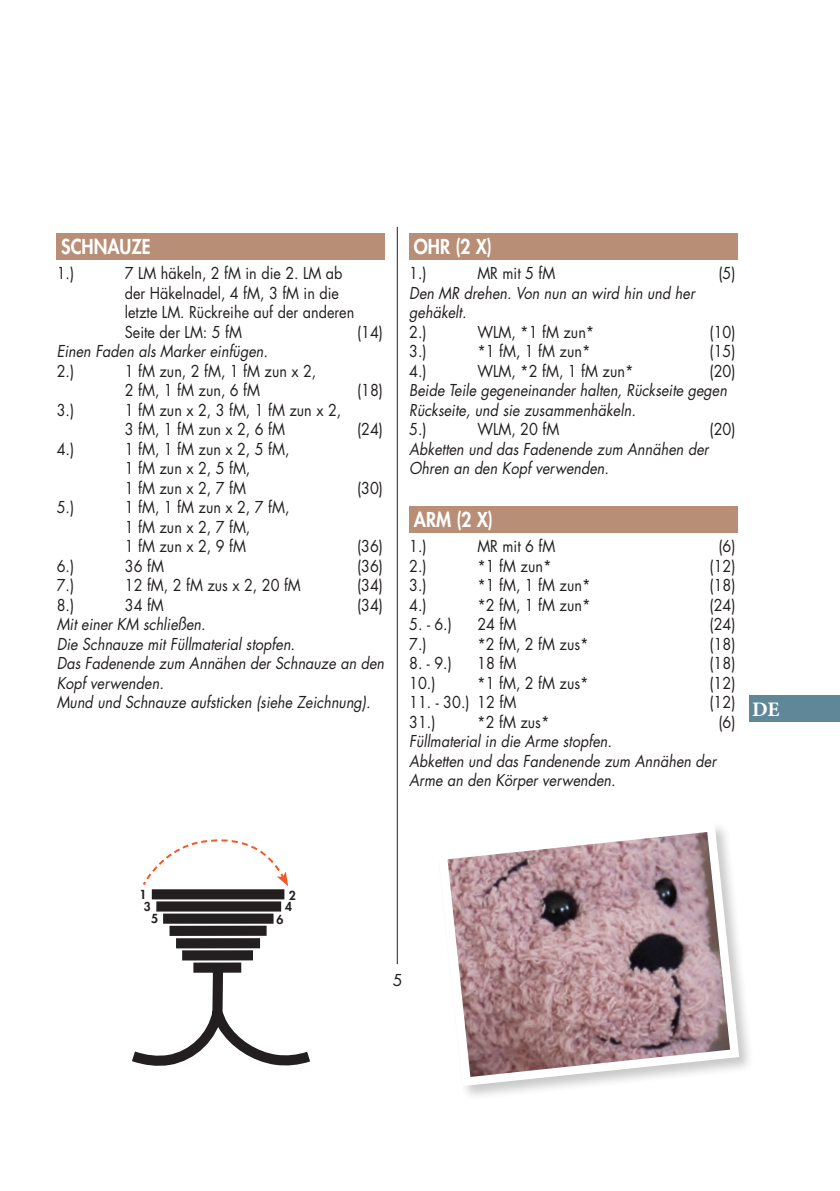
<style>
.page{position:relative;width:840px;height:1191px;background:#fff}
.page>*{position:absolute;margin:0;border:0;box-sizing:border-box;transform-origin:0 0}
.t1{font:700 20.6px "Minion Pro";color:#fff}
.t2{font:800 20px "Futura Std";color:#fff;scale:.9 1}
.t3{font:16px/19.4px "Futura Std";color:#231f20;scale:.9 1}
.t4{font:italic 16px/19.6px "Futura Std";color:#231f20;scale:.9 1}
.t5{font:16px "Futura Std";color:#231f20}
.t6{font:800 12.2px "Futura Std";color:#231f20}
.t7{font:800 12px "Futura Std";color:#231f20}
</style>
<div class="page">
<hr style="left:397px;top:227px;width:1px;height:737px;background:#231f20">
<div style="left:436px;top:821px;width:318px;height:280px;background:#231f20;opacity:.24"></div>
<svg style="left:436px;top:821px;width:307px;height:269px"></svg>
<div style="left:748px;top:695px;width:91px;height:27px;background:#5f8798"></div>
<div style="left:57px;top:233px;width:327px;height:26px;background:#b88e76"></div>
<div style="left:409px;top:233px;width:328px;height:26px;background:#b88e76"></div>
<div style="left:409px;top:506px;width:328px;height:26px;background:#b88e76"></div>
<svg style="left:132px;top:839px;width:178px;height:227px"></svg>
<p class="t2" style="left:61px;top:234px;width:101px">SCHNAUZE</p>
<p class="t3" style="left:57px;top:264px;width:21px">1.)</p>
<p class="t3" style="left:125px;top:263px;width:256px">7 LM häkeln, 2 fM in die 2. LM ab der Häkelnadel, 4 fM, 3 fM in die letzte LM. Rückreihe auf der anderen<br>Seite der LM: 5 fM</p>
<p class="t3" style="left:357px;top:322px;width:30px">(14)</p>
<p class="t4" style="left:57px;top:342px;width:236px">Einen Faden als Marker einfügen.</p>
<p class="t3" style="left:57px;top:361px;width:21px">2.)</p>
<p class="t3" style="left:125px;top:361px;width:214px">1 fM zun, 2 fM, 1 fM zun x 2,<br>2 fM, 1 fM zun, 6 fM</p>
<p class="t3" style="left:57px;top:400px;width:21px">3.)</p>
<p class="t3" style="left:125px;top:400px;width:242px">1 fM zun x 2, 3 fM, 1 fM zun x 2,<br>3 fM, 1 fM zun x 2, 6 fM</p>
<p class="t3" style="left:57px;top:439px;width:21px">4.)</p>
<p class="t3" style="left:125px;top:439px;width:184px">1 fM, 1 fM zun x 2, 5 fM,<br>1 fM zun x 2, 5 fM,<br>1 fM zun x 2, 7 fM</p>
<p class="t3" style="left:57px;top:498px;width:21px">5.)</p>
<p class="t3" style="left:125px;top:498px;width:184px">1 fM, 1 fM zun x 2, 7 fM,<br>1 fM zun x 2, 7 fM,<br>1 fM zun x 2, 9 fM</p>
<p class="t3" style="left:357px;top:381px;width:30px">(18)</p>
<p class="t3" style="left:357px;top:420px;width:30px">(24)</p>
<p class="t3" style="left:357px;top:478px;width:30px">(30)</p>
<p class="t3" style="left:357px;top:537px;width:30px">(36)</p>
<p class="t3" style="left:57px;top:556px;width:21px">6.)</p>
<p class="t3" style="left:125px;top:556px;width:45px">36 fM</p>
<p class="t3" style="left:357px;top:556px;width:30px">(36)</p>
<p class="t3" style="left:57px;top:576px;width:21px">7.)</p>
<p class="t3" style="left:125px;top:576px;width:197px">12 fM, 2 fM zus x 2, 20 fM</p>
<p class="t3" style="left:357px;top:576px;width:30px">(34)</p>
<p class="t3" style="left:57px;top:595px;width:21px">8.)</p>
<p class="t3" style="left:125px;top:595px;width:45px">34 fM</p>
<p class="t3" style="left:357px;top:595px;width:30px">(34)</p>
<p class="t4" style="left:57px;top:615px;width:365px">Mit einer KM schließen.<br>Die Schnauze mit Füllmaterial stopfen.<br>Das Fadenende zum Annähen der Schnauze an den Kopf verwenden.<br>Mund und Schnauze aufsticken (siehe Zeichnung).</p>
<p class="t2" style="left:413px;top:234px;width:88px">OHR (2 X)</p>
<p class="t3" style="left:409px;top:264px;width:21px">1.)</p>
<p class="t3" style="left:477px;top:264px;width:88px">MR mit 5 fM</p>
<p class="t3" style="left:718px;top:264px;width:21px">(5)</p>
<p class="t4" style="left:409px;top:283px;width:318px">Den MR drehen. Von nun an wird hin und her gehäkelt.</p>
<p class="t3" style="left:409px;top:322px;width:21px">2.)</p>
<p class="t3" style="left:477px;top:322px;width:131px">WLM, *1 fM zun*</p>
<p class="t3" style="left:709px;top:322px;width:30px">(10)</p>
<p class="t3" style="left:409px;top:342px;width:21px">3.)</p>
<p class="t3" style="left:477px;top:342px;width:127px">*1 fM, 1 fM zun*</p>
<p class="t3" style="left:709px;top:342px;width:30px">(15)</p>
<p class="t3" style="left:409px;top:361px;width:21px">4.)</p>
<p class="t3" style="left:477px;top:361px;width:175px">WLM, *2 fM, 1 fM zun*</p>
<p class="t3" style="left:709px;top:361px;width:30px">(20)</p>
<p class="t4" style="left:409px;top:381px;width:354px">Beide Teile gegeneinander halten, Rückseite gegen<br>Rückseite, und sie zusammenhäkeln.</p>
<p class="t3" style="left:409px;top:420px;width:21px">5.)</p>
<p class="t3" style="left:477px;top:420px;width:93px">WLM, 20 fM</p>
<p class="t3" style="left:709px;top:420px;width:30px">(20)</p>
<p class="t4" style="left:409px;top:439px;width:334px">Abketten und das Fadenende zum Annähen der<br>Ohren an den Kopf verwenden.</p>
<p class="t2" style="left:413px;top:507px;width:89px">ARM (2 X)</p>
<p class="t3" style="left:409px;top:537px;width:21px">1.)</p>
<p class="t3" style="left:477px;top:537px;width:88px">MR mit 6 fM</p>
<p class="t3" style="left:718px;top:537px;width:21px">(6)</p>
<p class="t3" style="left:409px;top:556px;width:21px">2.)</p>
<p class="t3" style="left:477px;top:556px;width:84px">*1 fM zun*</p>
<p class="t3" style="left:709px;top:556px;width:30px">(12)</p>
<p class="t3" style="left:409px;top:576px;width:21px">3.)</p>
<p class="t3" style="left:477px;top:576px;width:127px">*1 fM, 1 fM zun*</p>
<p class="t3" style="left:709px;top:576px;width:30px">(18)</p>
<p class="t3" style="left:409px;top:595px;width:21px">4.)</p>
<p class="t3" style="left:477px;top:595px;width:127px">*2 fM, 1 fM zun*</p>
<p class="t3" style="left:709px;top:595px;width:30px">(24)</p>
<p class="t3" style="left:409px;top:615px;width:49px">5. - 6.)</p>
<p class="t3" style="left:477px;top:615px;width:45px">24 fM</p>
<p class="t3" style="left:709px;top:615px;width:30px">(24)</p>
<p class="t3" style="left:409px;top:634px;width:21px">7.)</p>
<p class="t3" style="left:477px;top:634px;width:125px">*2 fM, 2 fM zus*</p>
<p class="t3" style="left:709px;top:634px;width:30px">(18)</p>
<p class="t3" style="left:409px;top:654px;width:49px">8. - 9.)</p>
<p class="t3" style="left:477px;top:654px;width:45px">18 fM</p>
<p class="t3" style="left:709px;top:654px;width:30px">(18)</p>
<p class="t3" style="left:409px;top:673px;width:31px">10.)</p>
<p class="t3" style="left:477px;top:673px;width:125px">*1 fM, 2 fM zus*</p>
<p class="t3" style="left:709px;top:673px;width:30px">(12)</p>
<p class="t3" style="left:409px;top:693px;width:120px">11. - 30.) 12 fM</p>
<p class="t3" style="left:709px;top:693px;width:30px">(12)</p>
<p class="t3" style="left:409px;top:712px;width:31px">31.)</p>
<p class="t3" style="left:477px;top:712px;width:82px">*2 fM zus*</p>
<p class="t3" style="left:718px;top:712px;width:21px">(6)</p>
<p class="t4" style="left:409px;top:732px;width:342px">Füllmaterial in die Arme stopfen.<br>Abketten und das Fandenende zum Annähen der<br>Arme an den Körper verwenden.</p>
<p class="t1" style="left:751px;top:695px;width:29px">DE</p>
<p class="t6" style="left:139px;top:886px;width:9px">1</p>
<p class="t6" style="left:289px;top:887px;width:9px">2</p>
<p class="t6" style="left:151px;top:911px;width:9px">5</p>
<p class="t6" style="left:276px;top:912px;width:9px">6</p>
<p class="t7" style="left:144px;top:899px;width:8px">3</p>
<p class="t7" style="left:285px;top:899px;width:8px">4</p>
<p class="t5" style="left:392px;top:969px;width:11px">5</p>
</div>
